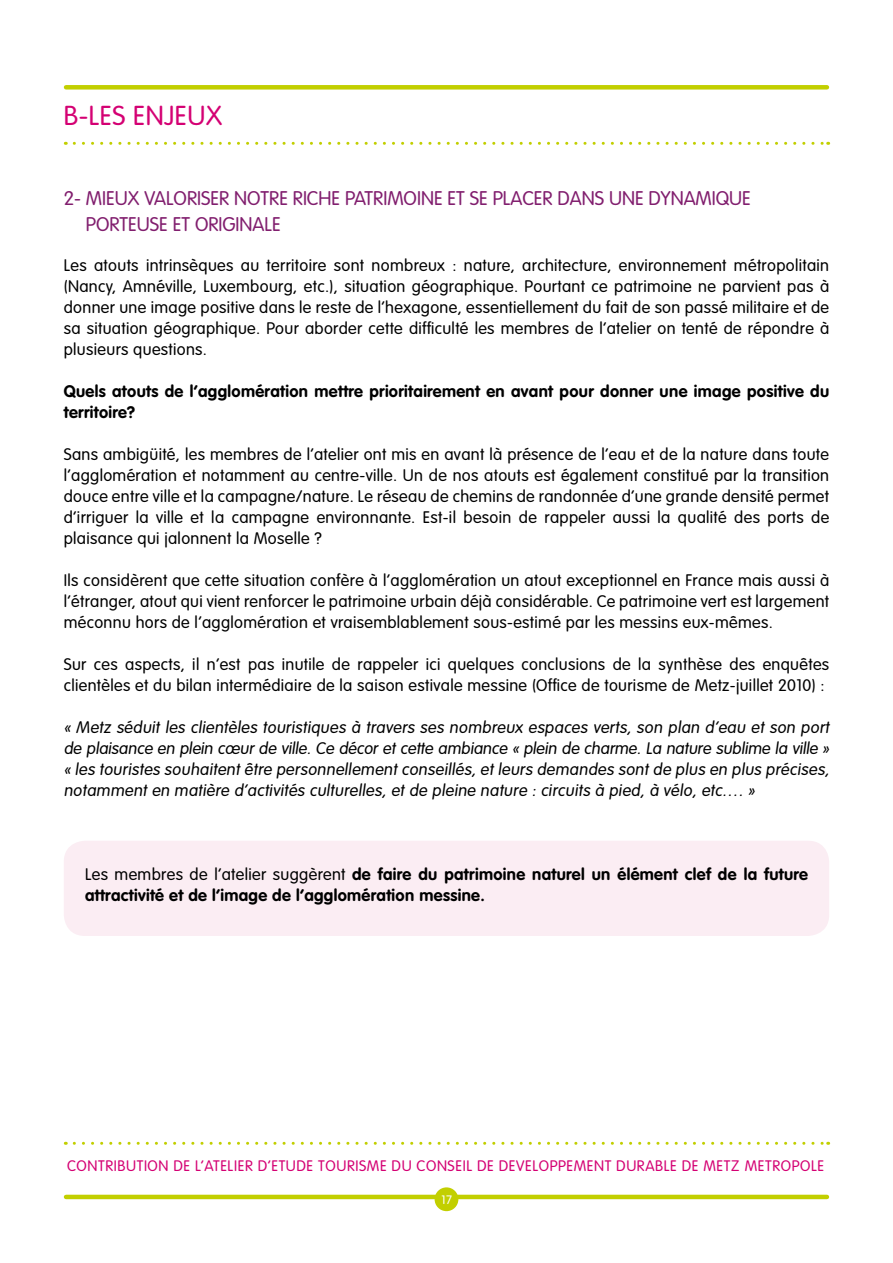
<style>
.page{position:relative;width:893px;height:1263px;background:#fff}
.page>*{position:absolute;margin:0;border:0;box-sizing:border-box;transform-origin:0 0}
.t1{font:300 27px "VAG Rounded";letter-spacing:.02em;color:#d40073}
.t2{font:300 19.5px/25.5px "VAG Rounded";color:#811e6e}
.t3{font:300 16.5px/21px "VAG Rounded";letter-spacing:.02em;color:#000;text-align:justify}
.t4{font:700 16.5px/21px "VAG Rounded";letter-spacing:.02em;color:#000}
.t5{font:300 15px "VAG Rounded";letter-spacing:.04em;color:#d40073}
.t6{font:300 12px "VAG Rounded";color:#fff}
.s1{font-weight:300}
</style>
<div class="page">
<div style="left:66px;top:85px;width:761px;height:5px;background:#c2cf00"></div>
<hr style="left:66px;top:1195px;width:761px;height:4px;background:#c2cf00">
<svg style="left:74px;top:142px;width:755px;height:3px"></svg>
<svg style="left:74px;top:1142px;width:755px;height:3px"></svg>
<div style="left:435px;top:1187px;width:23px;height:24px;background:#c2cf00;border-radius:50%"></div>
<div style="left:64px;top:841px;width:765px;height:95px;background:#fbedf3;border-radius:21px"></div>
<h1 class="t1" style="left:64px;top:100px;width:160px">B-LES ENJEUX</h1>
<p class="t2" style="left:86px;top:186px;width:666px;text-indent:-22px">2- MIEUX VALORISER NOTRE RICHE PATRIMOINE ET SE PLACER DANS UNE DYNAMIQUE<br>PORTEUSE ET ORIGINALE</p>
<p class="t3" style="left:64px;top:255px;width:767px">Les atouts intrinsèques au territoire sont nombreux : nature, architecture, environnement métropolitain (Nancy, Amnéville, Luxembourg, etc.), situation géographique. Pourtant ce patrimoine ne parvient pas à donner une image positive dans le reste de l’hexagone, essentiellement du fait de son passé militaire et de sa situation géographique. Pour aborder cette difficulté les membres de l’atelier on tenté de répondre à plusieurs questions.</p>
<p class="t4" style="left:64px;top:381px;width:767px">Quels atouts de l’agglomération mettre prioritairement en avant pour donner une image positive du territoire?</p>
<p class="t3" style="left:64px;top:444px;width:767px">Sans ambigüité, les membres de l’atelier ont mis en avant là présence de l’eau et de la nature dans toute l’agglomération et notamment au centre-ville. Un de nos atouts est également constitué par la transition douce entre ville et la campagne/nature. Le réseau de chemins de randonnée d’une grande densité permet d’irriguer la ville et la campagne environnante. Est-il besoin de rappeler aussi la qualité des ports de plaisance qui jalonnent la Moselle ?</p>
<p class="t3" style="left:64px;top:570px;width:767px">Ils considèrent que cette situation confère à l’agglomération un atout exceptionnel en France mais aussi à l’étranger, atout qui vient renforcer le patrimoine urbain déjà considérable. Ce patrimoine vert est largement méconnu hors de l’agglomération et vraisemblablement sous-estimé par les messins eux-mêmes.</p>
<p class="t3" style="left:64px;top:654px;width:767px">Sur ces aspects, il n’est pas inutile de rappeler ici quelques conclusions de la synthèse des enquêtes clientèles et du bilan intermédiaire de la saison estivale messine (Office de tourisme de Metz-juillet 2010) :</p>
<p class="t3" style="left:64px;top:717px;width:770px">« Metz séduit les clientèles touristiques à travers ses nombreux espaces verts, son plan d’eau et son port de plaisance en plein cœur de ville. Ce décor et cette ambiance « plein de charme. La nature sublime la ville » « les touristes souhaitent être personnellement conseillés, et leurs demandes sont de plus en plus précises, notamment en matière d’activités culturelles, et de pleine nature : circuits à pied, à vélo, etc.… »</p>
<p class="t4" style="left:85px;top:864px;width:723px"><span class="s1">Les membres de l’atelier suggèrent</span> de faire du patrimoine naturel un élément clef de la future attractivité et de l’image de l’agglomération messine.</p>
<p class="t5" style="left:67px;top:1157px;width:758px">CONTRIBUTION DE L’ATELIER D’ETUDE TOURISME DU CONSEIL DE DEVELOPPEMENT DURABLE DE METZ METROPOLE</p>
<p class="t6" style="left:442px;top:1193px;width:12px">17</p>
</div>
